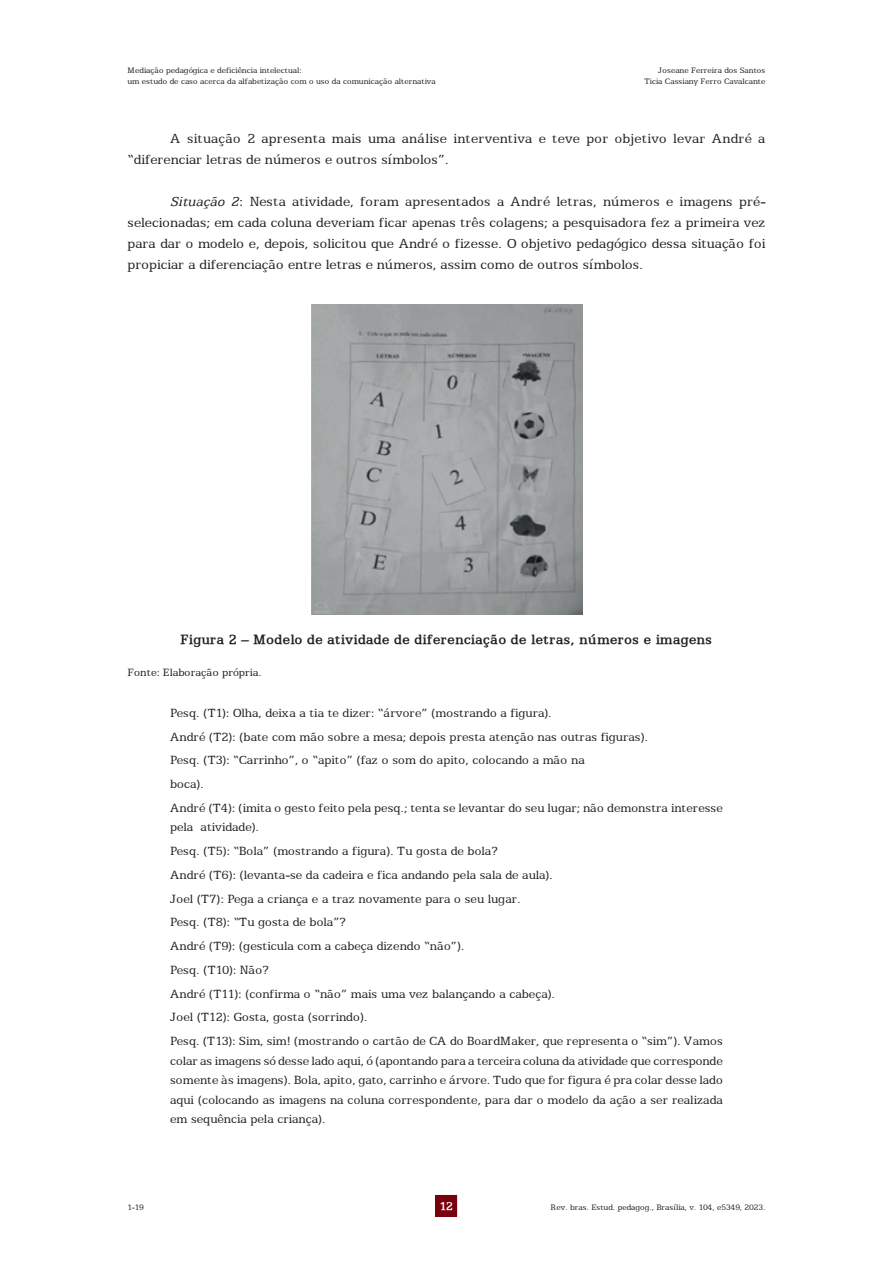
<style>
.page{position:relative;width:893px;height:1263px;background:#fff}
.page>*{position:absolute;margin:0;border:0;box-sizing:border-box;transform-origin:0 0}
.t1{font:15px/21px "Eggo Normal";color:#231f20}
.t2{font:700 15px "Eggo";color:#231f20}
.t3{font:13.5px/23.7px "Eggo Normal";color:#231f20}
.t4{font:700 12.75px "Eggo";color:#fff}
.t5{font:12px "Eggo Normal";color:#231f20}
.t6{font:9px/10.5px "Eggo Normal";color:#231f20}
.s1{font-family:"Eggo";font-style:italic}
</style>
<div class="page">
<div style="left:436px;top:1195px;width:21px;height:21px;background:#79000d"></div>
<img style="left:311px;top:304px;width:272px;height:311px">
<p class="t6" style="left:128px;top:64px;width:310px">Mediação pedagógica e deficiência intelectual:<br>um estudo de caso acerca da alfabetização com o uso da comunicação alternativa</p>
<p class="t6" style="left:644px;top:64px;width:123px;text-align:right">Joseane Ferreira dos Santos<br>Ticia Cassiany Ferro Cavalcante</p>
<p class="t1" style="left:128px;top:127px;width:639px;text-indent:43px">A situação 2 apresenta mais uma análise interventiva e teve por objetivo levar André a “diferenciar letras de números e outros símbolos”.</p>
<p class="t1" style="left:128px;top:190px;width:639px;text-align:justify;text-indent:43px"><span class="s1">Situação 2</span>: Nesta atividade, foram apresentados a André letras, números e imagens pré&shy;selecionadas; em cada coluna deveriam ficar apenas três colagens; a pesquisadora fez a primeira vez para dar o modelo e, depois, solicitou que André o fizesse. O objetivo pedagógico dessa situação foi propiciar a diferenciação entre letras e números, assim como de outros símbolos.</p>
<p class="t2" style="left:180px;top:628px;width:534px">Figura 2 – Modelo de atividade de diferenciação de letras, números e imagens</p>
<p class="t5" style="left:128px;top:664px;width:136px">Fonte: Elaboração própria.</p>
<p class="t3" style="left:170px;top:699px;width:554px">Pesq. (T1): Olha, deixa a tia te dizer: “árvore” (mostrando a figura).<br>André (T2): (bate com mão sobre a mesa; depois presta atenção nas outras figuras).<br>Pesq. (T3): “Carrinho”, o “apito” (faz o som do apito, colocando a mão na<br>boca).<br>André (T4): (imita o gesto feito pela pesq.; tenta se levantar do seu lugar; não demonstra interesse</p>
<p class="t3" style="left:170px;top:814px;width:554px">pela atividade).<br>Pesq. (T5): “Bola” (mostrando a figura). Tu gosta de bola?<br>André (T6): (levanta-se da cadeira e fica andando pela sala de aula).<br>Joel (T7): Pega a criança e a traz novamente para o seu lugar.<br>Pesq. (T8): “Tu gosta de bola”?<br>André (T9): (gesticula com a cabeça dizendo “não”).<br>Pesq. (T10): Não?<br>André (T11): (confirma o “não” mais uma vez balançando a cabeça).<br>Joel (T12): Gosta, gosta (sorrindo).<br>Pesq. (T13): Sim, sim! (mostrando o cartão de CA do BoardMaker, que representa o “sim”). Vamos</p>
<p class="t3" style="left:170px;top:1049px;width:554px;line-height:19.5px;text-align:justify">colar as imagens só desse lado aqui, ó (apontando para a terceira coluna da atividade que corresponde somente às imagens). Bola, apito, gato, carrinho e árvore. Tudo que for figura é pra colar desse lado aqui (colocando as imagens na coluna correspondente, para dar o modelo da ação a ser realizada em sequência pela criança).</p>
<p class="t6" style="left:128px;top:1201px;width:18px">1-19</p>
<p class="t4" style="left:440px;top:1196px;width:15px">12</p>
<p class="t6" style="left:551px;top:1201px;width:216px">Rev. bras. Estud. pedagog., Brasília, v. 104, e5349, 2023.</p>
</div>
